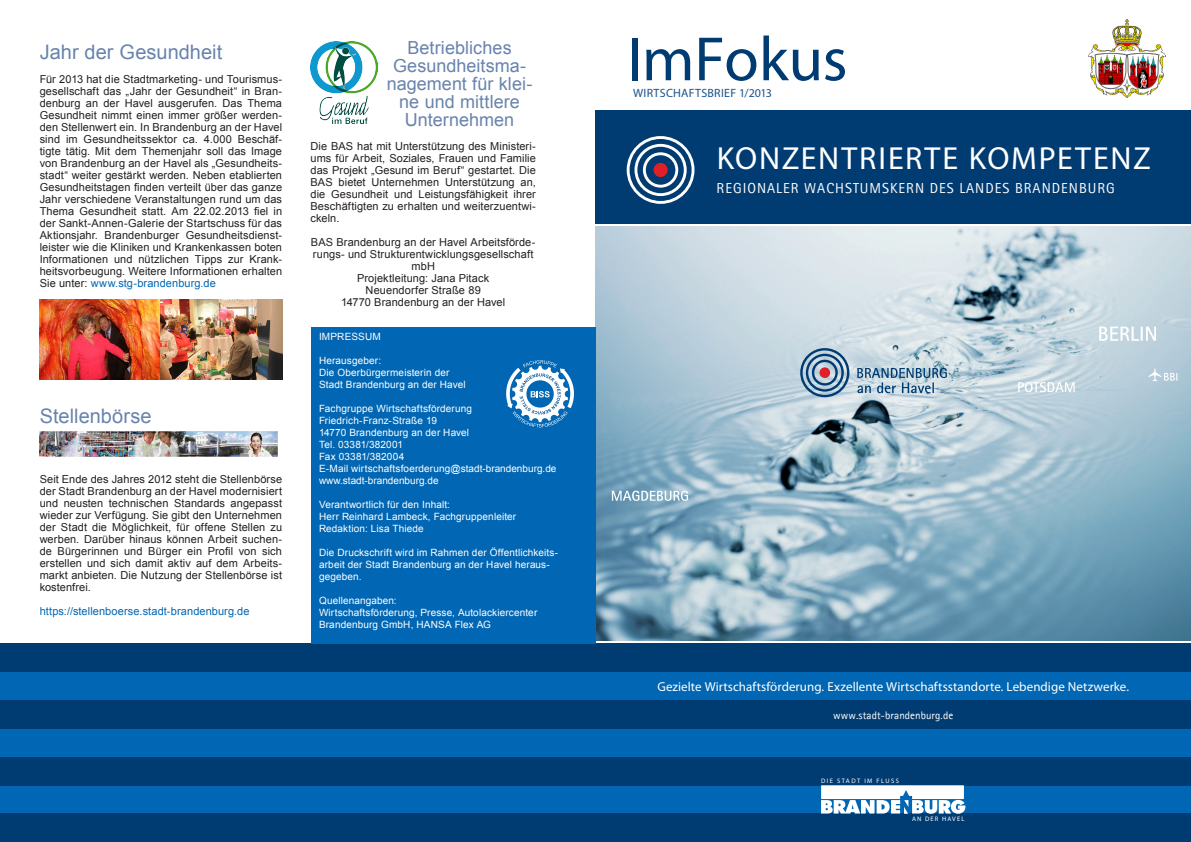
<style>
.page{position:relative;width:1191px;height:842px;background:#fff}
.page>*{position:absolute;margin:0;border:0;box-sizing:border-box;transform-origin:0 0}
._02_subheadline{font:63px "Myriad Pro";letter-spacing:-.005em;color:#003c72}
.t1{font:32px "Myriad Pro";letter-spacing:.055em;color:#fff}
._00-headline_DE{font:20px "Arial";color:#6883ad}
._00-headline_DE-2{font:18px/18px "Arial";letter-spacing:.005em;color:#6883ad;text-align:center}
.t2{font:14.5px "Rotis Sans Serif";letter-spacing:.07em;color:#fff}
._00-headline_DE-3{font:13px "Myriad Pro";letter-spacing:.005em;color:#fff}
._02_subheadline-2{font:12px "Myriad Pro";letter-spacing:.02em;color:#1c5488}
._00-headline_DE-4{font:11px/12px "Arial";letter-spacing:.01em;color:#231f20;text-align:justify}
._00-headline_DE-5{font:11px "Arial";letter-spacing:.01em;color:#0166b3}
._00-headline_DE-6{font:11px "Rotis Sans Serif";letter-spacing:.005em;color:#fff}
._00-headline_DE-7{font:10px "Arial";letter-spacing:.015em;color:#fff}
.t3{font:6.5px "Myriad Pro";letter-spacing:.22em;color:#fff}
.t4{font:6.5px "Myriad Pro";letter-spacing:.19em;color:#fff}
.s1{color:#0166b3}
</style>
<div class="page">
<div style="left:0;top:643px;width:1191px;height:199px;background:#0166b3"></div>
<img style="left:595px;top:227px;width:596px;height:414px">
<div style="left:0;top:814px;width:1191px;height:28px;background:#003c72"></div>
<div style="left:0;top:700px;width:1191px;height:29px;background:#003c72"></div>
<div style="left:0;top:757px;width:1191px;height:28px;background:#003c72"></div>
<div style="left:0;top:643px;width:1191px;height:29px;background:#003c72"></div>
<div style="left:595px;top:111px;width:596px;height:113px;background:#003c72"></div>
<svg style="left:626px;top:136px;width:69px;height:68px"></svg>
<div style="left:653px;top:163px;width:14px;height:14px;background:#df2027;border-radius:50%"></div>
<svg style="left:799px;top:347px;width:51px;height:51px;background:#87a5bd"></svg>
<div style="left:819px;top:367px;width:11px;height:11px;background:#df2027;border-radius:50%"></div>
<svg style="left:857px;top:368px;width:90px;height:25px;background:#92aec2"></svg>
<svg style="left:612px;top:491px;width:76px;height:10px"></svg>
<svg style="left:1018px;top:382px;width:56px;height:10px"></svg>
<svg style="left:1099px;top:327px;width:57px;height:14px"></svg>
<svg style="left:1148px;top:368px;width:29px;height:13px"></svg>
<img style="left:1088px;top:20px;width:77px;height:77px">
<svg style="left:821px;top:785px;width:144px;height:29px;background:#c8dcec"></svg>
<div style="left:310px;top:327px;width:285px;height:316px;background:#0166b3"></div>
<img style="left:310px;top:41px;width:67px;height:82px">
<img style="left:40px;top:299px;width:242px;height:81px">
<img style="left:40px;top:432px;width:238px;height:24px">
<svg style="left:506px;top:360px;width:68px;height:67px"></svg>
<p class="_00-headline_DE" style="left:40px;top:39px;width:184px">Jahr der Gesundheit</p>
<p class="_00-headline_DE-4" style="left:40px;top:74px;width:244px">Für 2013 hat die Stadtmarketing- und Tourismus&shy;gesellschaft das „Jahr der Gesundheit“ in Bran&shy;denburg an der Havel ausgerufen. Das Thema Gesundheit nimmt einen immer größer werden&shy;den Stellenwert ein. In Brandenburg an der Havel sind im Gesundheitssektor ca. 4.000 Beschäf&shy;tigte tätig. Mit dem Themenjahr soll das Image von Brandenburg an der Havel als „Gesundheits&shy;stadt“ weiter gestärkt werden. Neben etablierten Gesundheitstagen finden verteilt über das ganze Jahr verschiedene Veranstaltungen rund um das Thema Gesundheit statt. Am 22.02.2013 fiel in der Sankt-Annen-Galerie der Startschuss für das Aktionsjahr. Brandenburger Gesundheitsdienst&shy;leister wie die Kliniken und Krankenkassen boten Informationen und nützlichen Tipps zur Krank&shy;heitsvorbeugung. Weitere Informationen erhalten Sie unter: <span class="s1">www.stg-brandenburg.de</span></p>
<p class="_00-headline_DE" style="left:40px;top:403px;width:113px">Stellenbörse</p>
<p class="_00-headline_DE-4" style="left:40px;top:473px;width:244px">Seit Ende des Jahres 2012 steht die Stellenbörse der Stadt Brandenburg an der Havel modernisiert und neusten technischen Standards angepasst wieder zur Verfügung. Sie gibt den Unternehmen der Stadt die Möglichkeit, für offene Stellen zu werben. Darüber hinaus können Arbeit suchen&shy;de Bürgerinnen und Bürger ein Profil von sich erstellen und sich damit aktiv auf dem Arbeits&shy;markt anbieten. Die Nutzung der Stellenbörse ist kostenfrei.</p>
<p class="_00-headline_DE-5" style="left:40px;top:604px;width:211px">https://stellenboerse.stadt-brandenburg.de</p>
<p class="_00-headline_DE-2" style="left:407px;top:39px;width:106px">Betriebliches</p>
<p class="_00-headline_DE-2" style="left:387px;top:57px;width:147px">Gesundheitsma&shy;nagement für klei&shy;ne und mittlere<br>Unternehmen</p>
<p class="_00-headline_DE-4" style="left:310px;top:140px;width:227px">Die BAS hat mit Unterstützung des Ministeri&shy;ums für Arbeit, Soziales, Frauen und Familie das Projekt „Gesund im Beruf“ gestartet. Die BAS bietet Unternehmen Unterstützung an, die Gesundheit und Leistungsfähigkeit ihrer Beschäftigten zu erhalten und weiterzuentwi&shy;ckeln.</p>
<p class="_00-headline_DE-4" style="left:311px;top:236px;width:225px;text-align:center">BAS Brandenburg an der Havel Arbeitsförde&shy;rungs- und Strukturentwicklungsgesellschaft mbH</p>
<p class="_00-headline_DE-4" style="left:357px;top:272px;width:134px">Projektleitung: Jana Pitack</p>
<p class="_00-headline_DE-4" style="left:366px;top:284px;width:117px">Neuendorfer Straße 89</p>
<p class="_00-headline_DE-4" style="left:341px;top:296px;width:166px">14770 Brandenburg an der Havel</p>
<p class="_00-headline_DE-7" style="left:319px;top:329px;width:63px">IMPRESSUM</p>
<p class="_00-headline_DE-7" style="left:319px;top:353px;width:64px">Herausgeber:</p>
<p class="_00-headline_DE-7" style="left:319px;top:365px;width:132px">Die Oberbürgermeisterin der</p>
<p class="_00-headline_DE-7" style="left:319px;top:377px;width:148px">Stadt Brandenburg an der Havel</p>
<p class="_00-headline_DE-7" style="left:319px;top:401px;width:155px">Fachgruppe Wirtschaftsförderung</p>
<p class="_00-headline_DE-7" style="left:319px;top:413px;width:119px">Friedrich-Franz-Straße 19</p>
<p class="_00-headline_DE-7" style="left:319px;top:425px;width:152px">14770 Brandenburg an der Havel</p>
<p class="_00-headline_DE-7" style="left:319px;top:437px;width:86px">Tel. 03381/382001</p>
<p class="_00-headline_DE-7" style="left:319px;top:449px;width:87px">Fax 03381/382004</p>
<p class="_00-headline_DE-7" style="left:319px;top:461px;width:239px">E-Mail wirtschaftsfoerderung@stadt-brandenburg.de</p>
<p class="_00-headline_DE-7" style="left:319px;top:473px;width:121px">www.stadt-brandenburg.de</p>
<p class="_00-headline_DE-7" style="left:319px;top:497px;width:132px">Verantwortlich für den Inhalt:</p>
<p class="_00-headline_DE-7" style="left:319px;top:509px;width:199px">Herr Reinhard Lambeck, Fachgruppenleiter</p>
<p class="_00-headline_DE-7" style="left:319px;top:521px;width:106px">Redaktion: Lisa Thiede</p>
<p class="_00-headline_DE-7" style="left:319px;top:545px;width:241px">Die Druckschrift wird im Rahmen der Öffentlichkeits-</p>
<p class="_00-headline_DE-7" style="left:319px;top:557px;width:232px">arbeit der Stadt Brandenburg an der Havel heraus-</p>
<p class="_00-headline_DE-7" style="left:319px;top:569px;width:44px">gegeben.</p>
<p class="_00-headline_DE-7" style="left:319px;top:593px;width:79px">Quellenangaben:</p>
<p class="_00-headline_DE-7" style="left:319px;top:605px;width:220px">Wirtschaftsförderung, Presse, Autolackiercenter</p>
<p class="_00-headline_DE-7" style="left:319px;top:617px;width:173px">Brandenburg GmbH, HANSA Flex AG</p>
<p class="_02_subheadline" style="left:627px;top:20px;width:222px">ImFokus</p>
<p class="_02_subheadline-2" style="left:633px;top:86px;width:140px">WIRTSCHAFTSBRIEF 1/2013</p>
<p class="t1" style="left:717px;top:138px;width:435px">KONZENTRIERTE KOMPETENZ</p>
<p class="t2" style="left:716px;top:179px;width:400px">REGIONALER WACHSTUMSKERN DES LANDES BRANDENBURG</p>
<p class="_00-headline_DE-3" style="left:657px;top:678px;width:473px">Gezielte Wirtschaftsförderung. Exzellente Wirtschaftsstandorte. Lebendige Netzwerke.</p>
<p class="_00-headline_DE-6" style="left:833px;top:708px;width:122px">www.stadt-brandenburg.de</p>
<p class="t3" style="left:821px;top:776px;width:79px">DIE STADT IM FLUSS</p>
<p class="t4" style="left:912px;top:815px;width:54px">AN DER HAVEL</p>
</div>
